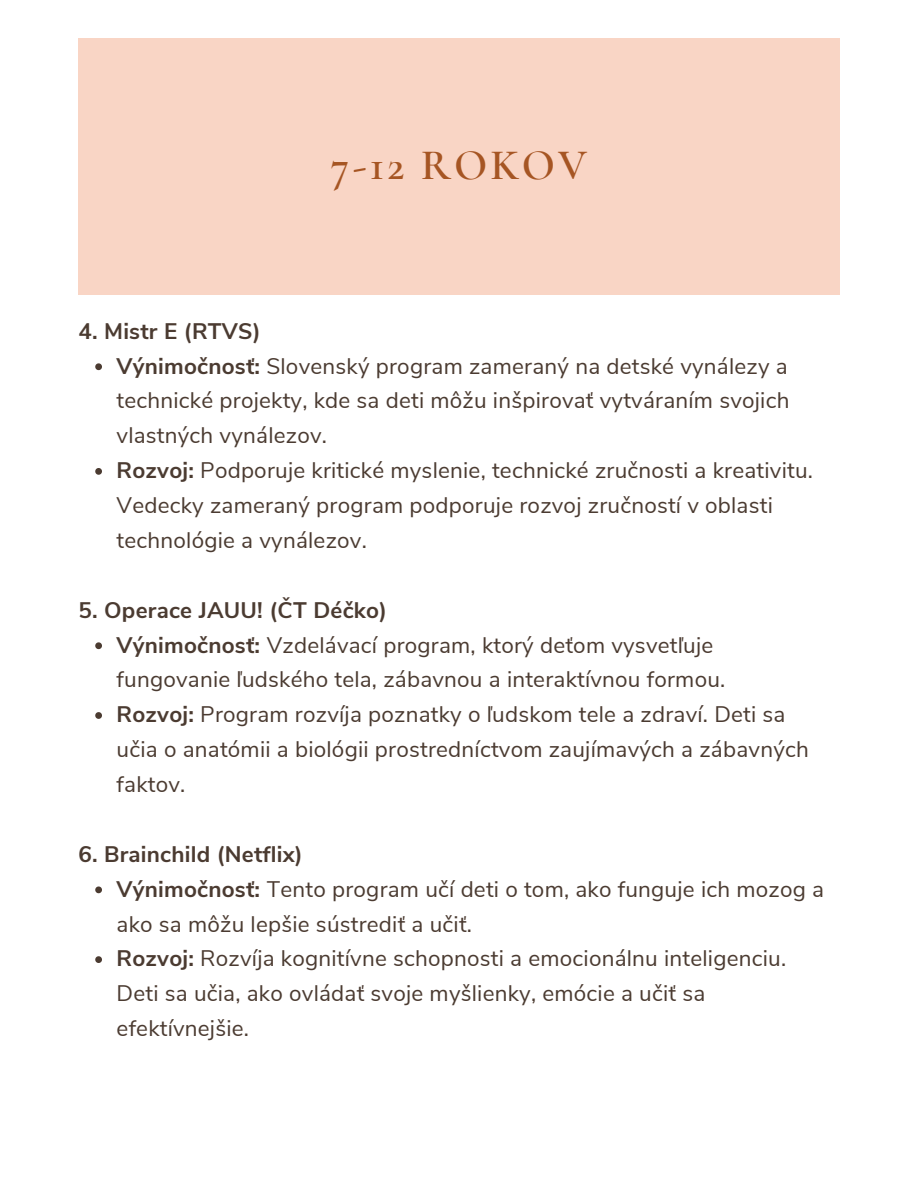
<style>
.page{position:relative;width:918px;height:1188px;background:#fff}
.page>*{position:absolute;margin:0;border:0;box-sizing:border-box;transform-origin:0 0}
.t1{font:600 43.5px "Cormorant Garamond";letter-spacing:.07em;color:#a65523}
.t2{font:22.5px/34.8px "Nunito Sans";letter-spacing:.01em;color:#4b3b31}
.t3{font:700 22.5px "Nunito Sans";letter-spacing:.01em;color:#4b3b31}
.s1{font-weight:700}
</style>
<div class="page">
<div style="left:78px;top:39px;width:762px;height:256px;background:#f9d1bf"></div>
<svg style="left:95px;top:363px;width:7px;height:7px"></svg>
<svg style="left:95px;top:468px;width:7px;height:7px"></svg>
<svg style="left:95px;top:642px;width:7px;height:7px"></svg>
<svg style="left:95px;top:712px;width:7px;height:7px"></svg>
<svg style="left:95px;top:886px;width:7px;height:7px"></svg>
<svg style="left:95px;top:956px;width:7px;height:7px"></svg>
<h1 class="t1" style="left:331px;top:139px;width:258px">7-12 ROKOV</h1>
<h2 class="t3" style="left:78px;top:316px;width:184px">4. Mistr E (RTVS)</h2>
<p class="t2" style="left:117px;top:349px;width:674px;text-align:justify"><span class="s1">Výnimočnosť:</span> Slovenský program zameraný na detské vynálezy a technické projekty, kde sa deti môžu inšpirovať vytváraním svojich vlastných vynálezov.</p>
<p class="t2" style="left:117px;top:453px;width:698px"><span class="s1">Rozvoj:</span> Podporuje kritické myslenie, technické zručnosti a kreativitu.<br>Vedecky zameraný program podporuje rozvoj zručností v oblasti technológie a vynálezov.</p>
<h2 class="t3" style="left:78px;top:595px;width:310px">5. Operace JAUU! (ČT Déčko)</h2>
<p class="t2" style="left:117px;top:628px;width:610px"><span class="s1">Výnimočnosť:</span> Vzdelávací program, ktorý deťom vysvetľuje fungovanie ľudského tela, zábavnou a interaktívnou formou.</p>
<p class="t2" style="left:117px;top:697px;width:694px"><span class="s1">Rozvoj:</span> Program rozvíja poznatky o ľudskom tele a zdraví. Deti sa učia o anatómii a biológii prostredníctvom zaujímavých a zábavných faktov.</p>
<h2 class="t3" style="left:78px;top:839px;width:226px">6. Brainchild (Netflix)</h2>
<p class="t2" style="left:117px;top:872px;width:709px"><span class="s1">Výnimočnosť:</span> Tento program učí deti o tom, ako funguje ich mozog a ako sa môžu lepšie sústrediť a učiť.</p>
<p class="t2" style="left:117px;top:942px;width:671px"><span class="s1">Rozvoj:</span> Rozvíja kognitívne schopnosti a emocionálnu inteligenciu.<br>Deti sa učia, ako ovládať svoje myšlienky, emócie a učiť sa efektívnejšie.</p>
</div>
